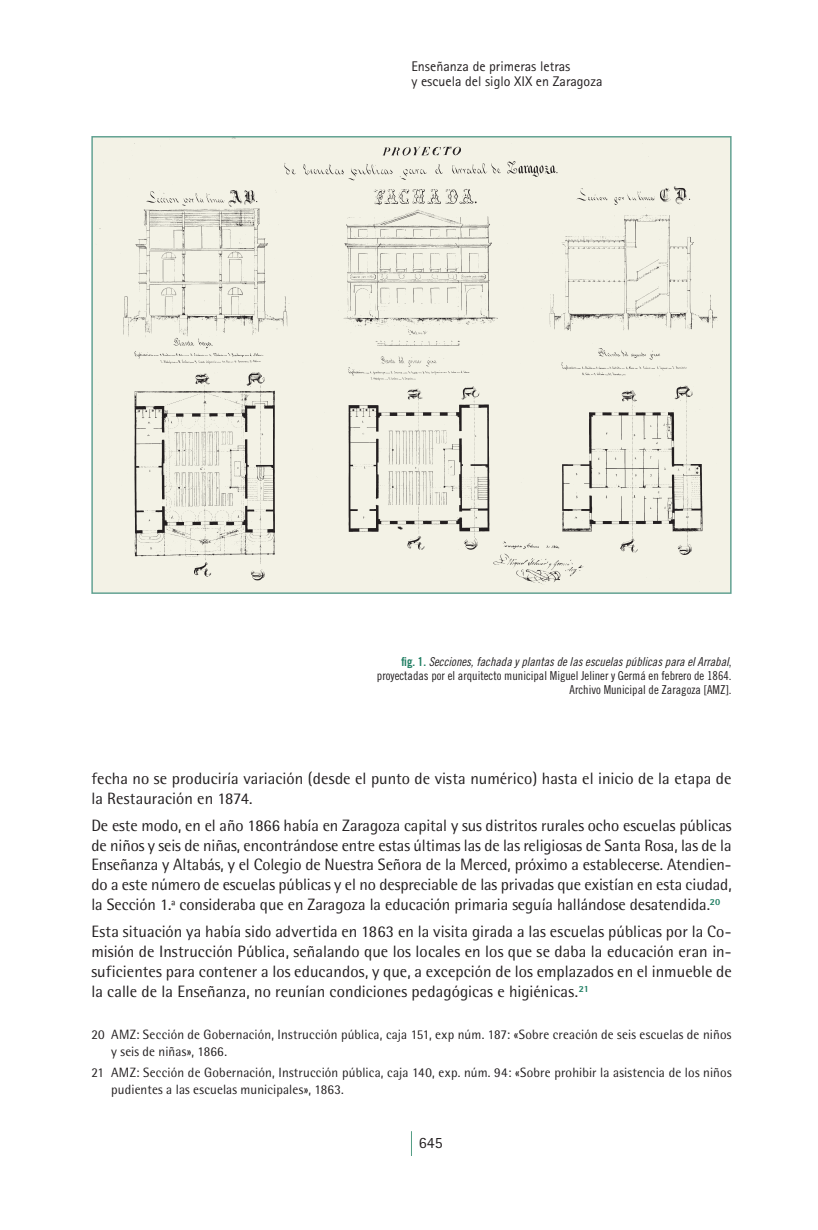
<style>
.page{position:relative;width:818px;height:1230px;background:#fff}
.page>*{position:absolute;margin:0;border:0;box-sizing:border-box;transform-origin:0 0}
.t1{font:16.45px/19.9px "Rotis Semi Sans";color:#231f20;text-align:justify}
.t2{font:15.75px "Rotis Sans Serif";color:#231f20}
.t3{font:14px/15.8px "Rotis Sans Serif";color:#231f20}
.t4{font:13.47px/17px "Rotis Semi Sans";letter-spacing:.01em;color:#231f20}
.t5{font:12.25px/14px "Trade Gothic Cond Eighteen";color:#231f20;text-align:right}
.s1{font-family:"Trade Gothic Bold Cond Twenty";color:#1f7e62}
.s2{font-family:"Trade Gothic Cond Eighteen Obl"}
</style>
<div class="page">
<svg style="left:411px;top:1131px;width:1px;height:24px"></svg>
<img style="left:93px;top:138px;width:636px;height:454px">
<p class="t3" style="left:411px;top:59px;width:193px">Enseñanza de primeras letras<br>y escuela del siglo XIX en Zaragoza</p>
<p class="t5" style="left:377px;top:655px;width:356px"><span class="s1">fig. 1.</span> <span class="s2">Secciones, fachada y plantas de las escuelas públicas para el Arrabal</span>, proyectadas por el arquitecto municipal Miguel Jeliner y Germá en febrero de 1864.<br>Archivo Municipal de Zaragoza [AMZ].</p>
<p class="t1" style="left:91px;top:769px;width:641px">fecha no se produciría variación (desde el punto de vista numérico) hasta el inicio de la etapa de la Restauración en 1874.</p>
<p class="t1" style="left:91px;top:816px;width:642px">De este modo, en el año 1866 había en Zaragoza capital y sus distritos rurales ocho escuelas públicas de niños y seis de niñas, encontrándose entre estas últimas las de las religiosas de Santa Rosa, las de la Enseñanza y Altabás, y el Colegio de Nuestra Señora de la Merced, próximo a establecerse. Atendien&shy;do a este número de escuelas públicas y el no despreciable de las privadas que existían en esta ciudad, la Sección 1.ª consideraba que en Zaragoza la educación primaria seguía hallándose desatendida.<sup>20</sup></p>
<p class="t1" style="left:91px;top:923px;width:642px">Esta situación ya había sido advertida en 1863 en la visita girada a las escuelas públicas por la Co&shy;misión de Instrucción Pública, señalando que los locales en los que se daba la educación eran in&shy;suficientes para contener a los educandos, y que, a excepción de los emplazados en el inmueble de la calle de la Enseñanza, no reunían condiciones pedagógicas e higiénicas.<sup>21</sup></p>
<p class="t4" style="left:111px;top:1027px;width:621px;text-indent:-20px">20 AMZ: Sección de Gobernación, Instrucción pública, caja 151, exp núm. 187: «Sobre creación de seis escuelas de niños y seis de niñas», 1866.</p>
<p class="t4" style="left:111px;top:1065px;width:622px;text-indent:-20px">21 AMZ: Sección de Gobernación, Instrucción pública, caja 140, exp. núm. 94: «Sobre prohibir la asistencia de los niños pudientes a las escuelas municipales», 1863.</p>
<p class="t2" style="left:419px;top:1137px;width:25px">645</p>
</div>
